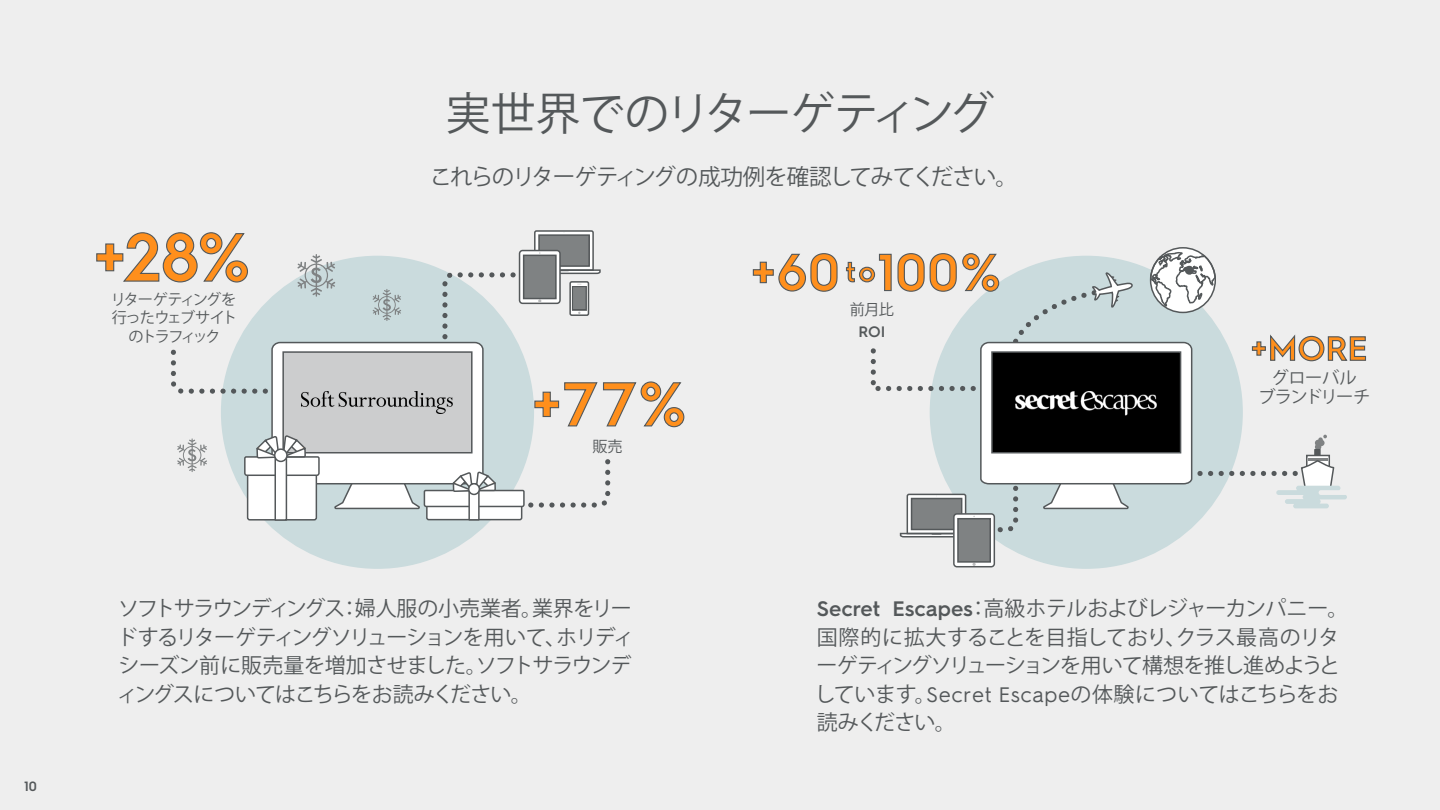
<style>
.page{position:relative;width:1440px;height:810px;background:#eee}
.page>*{position:absolute;margin:0;border:0;box-sizing:border-box;transform-origin:0 0}
.t1{font:45px "Koz Go Pr 6 N";letter-spacing:-.045em;color:#54585a}
.t2{font:22.5px "Koz Go Pr 6 N";letter-spacing:-.06em;color:#54585a}
.t3{font:21px/28.5px "Koz Go Pr 6 N";letter-spacing:-.045em;color:#54585a}
.t4{font:17.25px/18.6px "Koz Go Pr 6 N";letter-spacing:-.04em;color:#54585a;text-align:center}
.t5{font:15.15px/18.6px "Koz Go Pr 6 N";letter-spacing:-.1em;color:#54585a;text-align:center}
.t6{font:600 15.15px "Hurme Geometric Sans 2";color:#54585a}
.t7{font:600 13.5px "Hurme Geometric Sans 2";color:#54585a}
.s1{font-family:"Hurme Geometric Sans 2";font-weight:600}
.s2{font-family:"Hurme Geometric Sans 2"}
</style>
<div class="page">
<div style="left:930px;top:256px;width:313px;height:313px;background:#cadbdd;border-radius:50%"></div>
<div style="left:954px;top:514px;width:40px;height:53px;background:#fff;border-radius:3px"></div>
<div style="left:953px;top:513px;width:42px;height:54px;border:2px solid #54585a;border-radius:3px"></div>
<svg style="left:972px;top:563px;width:4px;height:3px"></svg>
<div style="left:958px;top:519px;width:32px;height:43px;background:#7f8283"></div>
<div style="left:957px;top:518px;width:34px;height:45px;border:2px solid #54585a"></div>
<svg style="left:96px;top:230px;width:589px;height:339px"></svg>
<svg style="left:752px;top:247px;width:614px;height:291px"></svg>
<p class="t7" style="left:24px;top:777px;width:14px">10</p>
<p class="t5" style="left:111px;top:290px;width:128px">リターゲティングを行ったウェブサイトのトラフィック</p>
<p class="t1" style="left:446px;top:88px;width:550px">実世界でのリターゲティング</p>
<p class="t2" style="left:430px;top:164px;width:590px">これらのリターゲティングの成功例を確認してみてください。</p>
<p class="t5" style="left:592px;top:437px;width:32px">販売</p>
<p class="t5" style="left:850px;top:300px;width:46px">前月比</p>
<p class="t6" style="left:858px;top:321px;width:29px">ROI</p>
<p class="t4" style="left:1259px;top:369px;width:113px">グローバル<br>ブランドリーチ</p>
<p class="t3" style="left:117px;top:595px;width:519px">ソフトサラウンディングス：婦人服の小売業者。業界をリードするリターゲティングソリューションを用いて、ホリディシーズン前に販売量を増加させました。ソフトサラウンディングスについてはこちらをお読みください。</p>
<p class="t3" style="left:815px;top:595px;width:535px"><span class="s1">Secret Escapes</span>：高級ホテルおよびレジャーカンパニー。国際的に拡大することを目指しており、クラス最高のリターゲティングソリューションを用いて構想を推し進めようとしています。<span class="s2">Secret Escape</span>の体験についてはこちらをお読みください。</p>
</div>
